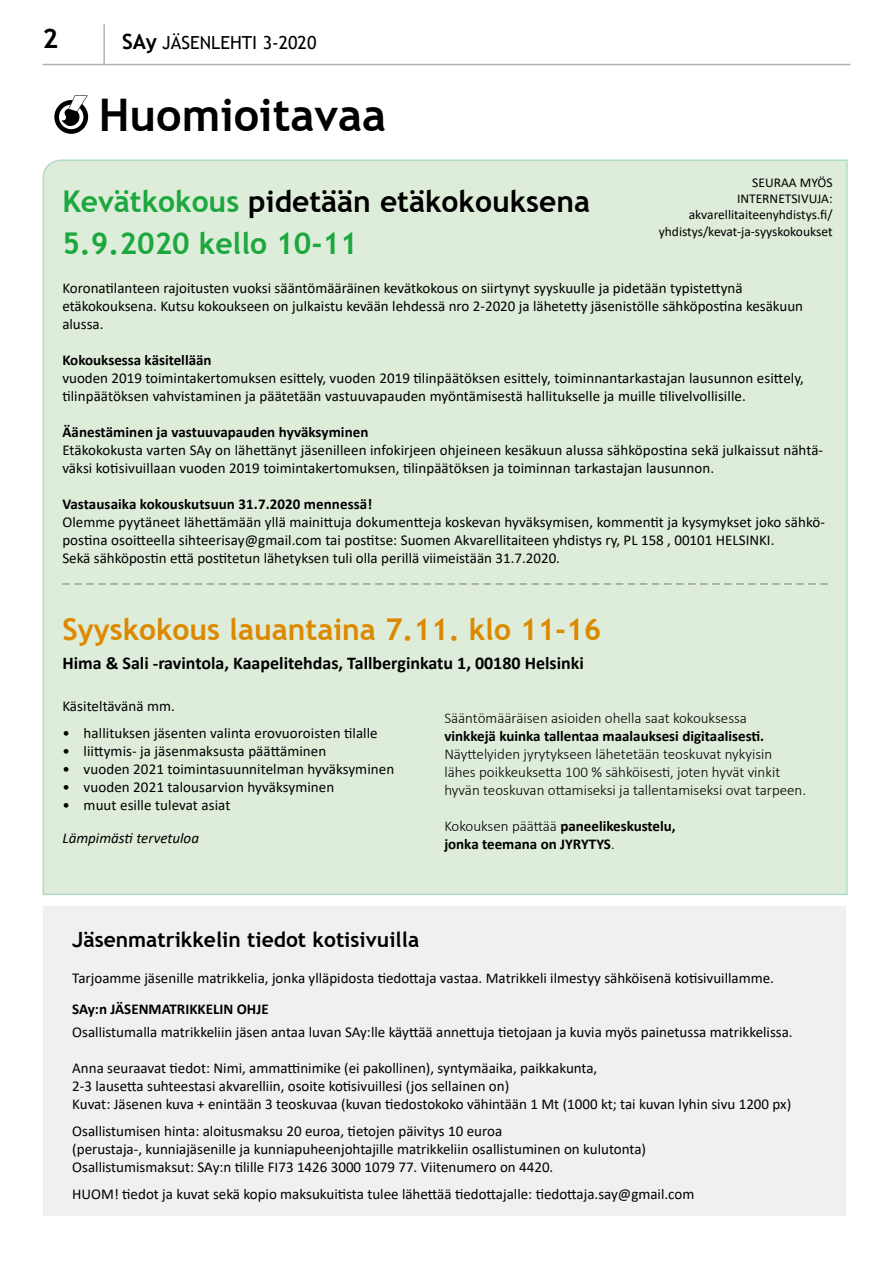
<style>
.page{position:relative;width:893px;height:1263px;background:#fff}
.page>*{position:absolute;margin:0;border:0;box-sizing:border-box;transform-origin:0 0}
.t1{font:700 45px "Trebuchet MS";color:#000}
.t2{font:700 30px/42px "Trebuchet MS";color:#1ca73f}
.t3{font:700 30px "Trebuchet MS";color:#dc8900}
.t4{font:700 27px "Trebuchet MS";color:#000}
.t5{font:700 21px "Trebuchet MS";color:#000}
.t6{font:700 18px "Calibri";color:#000}
.t7{font:18px "Trebuchet MS";color:#000}
.t8{font:15px/18px "Calibri";color:#000}
.t9{font:700 15px/18px "Calibri";color:#000}
.t10{font:300 15px/18px "Calibri";color:#000}
.t11{font:italic 15px "Calibri";color:#000}
.t12{font:13.5px/16.2px "Calibri";color:#000;text-align:right}
.s1{font-weight:700;font-size:21px}
.s2{color:#000}
.s3{font-weight:300}
</style>
<div class="page">
<div style="left:42px;top:159px;width:806px;height:737px;background:#deedd9"></div>
<div style="left:43px;top:906px;width:802px;height:309px;background:#f0f0f0"></div>
<svg style="left:62px;top:583px;width:766px;height:2px"></svg>
<hr style="left:43px;top:64px;width:807px;height:1px;background:#b3b2b2">
<hr style="left:103px;top:24px;width:2px;height:40px;background:#b3b2b2">
<svg style="left:54px;top:95px;width:34px;height:39px"></svg>
<h3 class="t4" style="left:43px;top:22px;width:17px">2</h3>
<p class="t7" style="left:122px;top:31px;width:196px"><span class="s1">SAy</span> JÄSENLEHTI 3-2020</p>
<h1 class="t1" style="left:99px;top:87px;width:289px">Huomioitavaa</h1>
<p class="t12" style="left:659px;top:174px;width:175px">SEURAA MYÖS<br>INTERNETSIVUJA: akvarellitaiteenyhdistys.fi/ yhdistys/kevat-ja-syyskokoukset</p>
<h2 class="t2" style="left:62px;top:180px;width:529px">Kevätkokous <span class="s2">pidetään etäkokouksena<br></span>5.9.2020 kello 10-11</h2>
<p class="t8" style="left:62px;top:279px;width:742px">Koronatilanteen rajoitusten vuoksi sääntömääräinen kevätkokous on siirtynyt syyskuulle ja pidetään typistettynä etäkokouksena. Kutsu kokoukseen on julkaistu kevään lehdessä nro 2-2020 ja lähetetty jäsenistölle sähköpostina kesäkuun alussa.</p>
<p class="t9" style="left:62px;top:351px;width:151px">Kokouksessa käsitellään</p>
<p class="t8" style="left:62px;top:369px;width:743px">vuoden 2019 toimintakertomuksen esittely, vuoden 2019 tilinpäätöksen esittely, toiminnantarkastajan lausunnon esittely, tilinpäätöksen vahvistaminen ja päätetään vastuuvapauden myöntämisestä hallitukselle ja muille tilivelvollisille.</p>
<p class="t9" style="left:62px;top:423px;width:308px">Äänestäminen ja vastuuvapauden hyväksyminen</p>
<p class="t8" style="left:62px;top:441px;width:762px">Etäkokokusta varten SAy on lähettänyt jäsenilleen infokirjeen ohjeineen kesäkuun alussa sähköpostina sekä julkaissut nähtä&shy;väksi kotisivuillaan vuoden 2019 toimintakertomuksen, tilinpäätöksen ja toiminnan tarkastajan lausunnon.</p>
<p class="t9" style="left:62px;top:495px;width:311px">Vastausaika kokouskutsuun 31.7.2020 mennessä!</p>
<p class="t8" style="left:62px;top:513px;width:764px">Olemme pyytäneet lähettämään yllä mainittuja dokumentteja koskevan hyväksymisen, kommentit ja kysymykset joko sähkö&shy;postina osoitteella sihteerisay@gmail.com tai postitse: Suomen Akvarellitaiteen yhdistys ry, PL 158 , 00101 HELSINKI.<br>Sekä sähköpostin että postitetun lähetyksen tuli olla perillä viimeistään 31.7.2020.</p>
<h2 class="t3" style="left:62px;top:611px;width:541px">Syyskokous lauantaina 7.11. klo 11-16</h2>
<p class="t6" style="left:62px;top:650px;width:523px">Hima &amp; Sali -ravintola, Kaapelitehdas, Tallberginkatu 1, 00180 Helsinki</p>
<p class="t8" style="left:62px;top:696px;width:114px">Käsiteltävänä mm.</p>
<p class="t8" style="left:62px;top:724px;width:317px">• hallituksen jäsenten valinta erovuoroisten tilalle</p>
<p class="t8" style="left:62px;top:742px;width:265px">• liittymis- ja jäsenmaksusta päättäminen</p>
<p class="t8" style="left:62px;top:760px;width:333px">• vuoden 2021 toimintasuunnitelman hyväksyminen</p>
<p class="t8" style="left:62px;top:778px;width:273px">• vuoden 2021 talousarvion hyväksyminen</p>
<p class="t8" style="left:62px;top:796px;width:170px">• muut esille tulevat asiat</p>
<p class="t11" style="left:62px;top:828px;width:138px">Lämpimästi tervetuloa</p>
<p class="t10" style="left:444px;top:709px;width:304px">Sääntömääräisen asioiden ohella saat kokouksessa</p>
<p class="t9" style="left:444px;top:727px;width:321px">vinkkejä kuinka tallentaa maalauksesi digitaalisesti.</p>
<p class="t10" style="left:444px;top:745px;width:363px">Näyttelyiden jyrytykseen lähetetään teoskuvat nykyisin lähes poikkeuksetta 100 % sähköisesti, joten hyvät vinkit hyvän teoskuvan ottamiseksi ja tallentamiseksi ovat tarpeen.</p>
<p class="t9" style="left:444px;top:817px;width:233px"><span class="s3">Kokouksen päättää</span> paneelikeskustelu, jonka teemana on JYRYTYS<span class="s3">.</span></p>
<h3 class="t5" style="left:72px;top:926px;width:348px">Jäsenmatrikkelin tiedot kotisivuilla</h3>
<p class="t8" style="left:72px;top:968px;width:703px">Tarjoamme jäsenille matrikkelia, jonka ylläpidosta tiedottaja vastaa. Matrikkeli ilmestyy sähköisenä kotisivuillamme.</p>
<p class="t9" style="left:72px;top:1000px;width:198px">SAy:n JÄSENMATRIKKELIN OHJE</p>
<p class="t8" style="left:72px;top:1022px;width:722px">Osallistumalla matrikkeliin jäsen antaa luvan SAy:lle käyttää annettuja tietojaan ja kuvia myös painetussa matrikkelissa.</p>
<p class="t8" style="left:72px;top:1058px;width:720px">Anna seuraavat tiedot: Nimi, ammattinimike (ei pakollinen), syntymäaika, paikkakunta,<br>2-3 lausetta suhteestasi akvarelliin, osoite kotisivuillesi (jos sellainen on)<br>Kuvat: Jäsenen kuva + enintään 3 teoskuvaa (kuvan tiedostokoko vähintään 1 Mt (1000 kt; tai kuvan lyhin sivu 1200 px)</p>
<p class="t8" style="left:72px;top:1121px;width:575px">Osallistumisen hinta: aloitusmaksu 20 euroa, tietojen päivitys 10 euroa<br>(perustaja-, kunniajäsenille ja kunniapuheenjohtajille matrikkeliin osallistuminen on kulutonta)<br>Osallistumismaksut: SAy:n tilille FI73 1426 3000 1079 77. Viitenumero on 4420.</p>
<p class="t8" style="left:72px;top:1184px;width:624px">HUOM! tiedot ja kuvat sekä kopio maksukuitista tulee lähettää tiedottajalle: tiedottaja.say@gmail.com</p>
</div>
